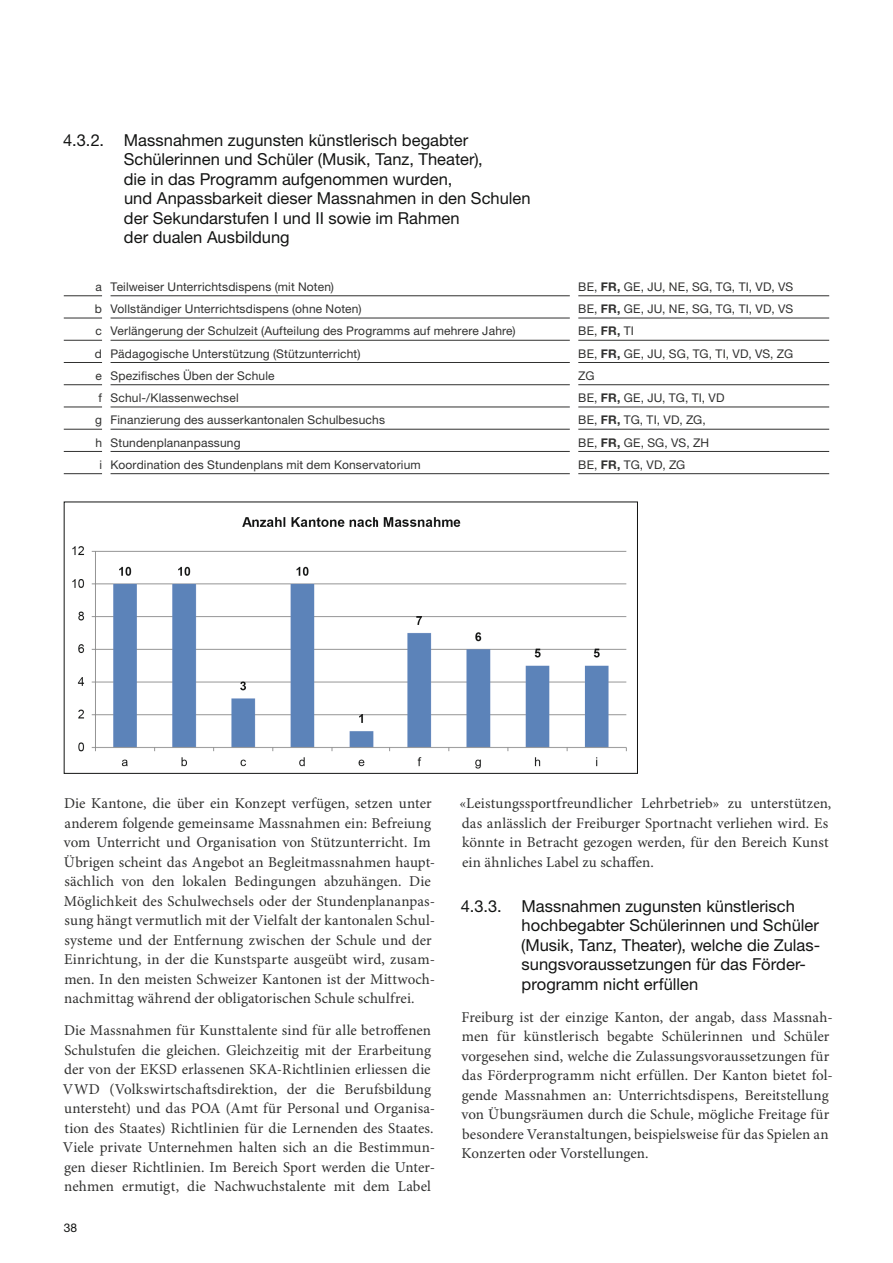
<style>
.page{position:relative;width:893px;height:1263px;background:#fff}
.page>*{position:absolute;margin:0;border:0;box-sizing:border-box;transform-origin:0 0}
.t1{font:16.5px/19.5px "Helvetica Neue";color:#131413}
.t2{font:15px/19.5px "Minion Pro";letter-spacing:.005em;color:#313130}
.t3{font:12px "Helvetica Neue";letter-spacing:.015em;color:#313130}
.t4{font:12px "Helvetica Neue";color:#131413}
.s1{font-weight:700}
</style>
<div class="page">
<hr style="left:64px;top:295px;width:38px;height:1px;background:#313130">
<hr style="left:111px;top:295px;width:459px;height:1px;background:#313130">
<hr style="left:578px;top:295px;width:251px;height:1px;background:#313130">
<hr style="left:64px;top:318px;width:38px;height:1px;background:#313130">
<hr style="left:111px;top:318px;width:459px;height:1px;background:#313130">
<hr style="left:578px;top:318px;width:251px;height:1px;background:#313130">
<hr style="left:64px;top:340px;width:38px;height:1px;background:#313130">
<hr style="left:111px;top:340px;width:459px;height:1px;background:#313130">
<hr style="left:578px;top:340px;width:251px;height:1px;background:#313130">
<hr style="left:64px;top:362px;width:38px;height:1px;background:#313130">
<hr style="left:111px;top:362px;width:459px;height:1px;background:#313130">
<hr style="left:578px;top:362px;width:251px;height:1px;background:#313130">
<hr style="left:64px;top:384px;width:38px;height:1px;background:#313130">
<hr style="left:111px;top:384px;width:459px;height:1px;background:#313130">
<hr style="left:578px;top:384px;width:251px;height:1px;background:#313130">
<hr style="left:64px;top:407px;width:38px;height:1px;background:#313130">
<hr style="left:111px;top:407px;width:459px;height:1px;background:#313130">
<hr style="left:578px;top:407px;width:251px;height:1px;background:#313130">
<hr style="left:64px;top:429px;width:38px;height:1px;background:#313130">
<hr style="left:111px;top:429px;width:459px;height:1px;background:#313130">
<hr style="left:578px;top:429px;width:251px;height:1px;background:#313130">
<hr style="left:64px;top:451px;width:38px;height:1px;background:#313130">
<hr style="left:111px;top:451px;width:459px;height:1px;background:#313130">
<hr style="left:578px;top:451px;width:251px;height:1px;background:#313130">
<hr style="left:64px;top:473px;width:38px;height:1px;background:#313130">
<hr style="left:111px;top:473px;width:459px;height:1px;background:#313130">
<hr style="left:578px;top:473px;width:251px;height:1px;background:#313130">
<img style="left:72px;top:517px;width:555px;height:252px">
<div style="left:64px;top:502px;width:574px;height:272px;border:1px solid #131413"></div>
<p class="t1" style="left:124px;top:130px;width:408px;text-indent:-60px">4.3.2. Massnahmen zugunsten künstlerisch begabter Schülerinnen und Schüler (Musik, Tanz, Theater),<br>die in das Programm aufgenommen wurden,<br>und Anpassbarkeit dieser Mass nahmen in den Schulen der Sekundarstufen I und II sowie im Rahmen<br>der dualen Ausbildung</p>
<p class="t3" style="left:96px;top:279px;width:240px">a Teilweiser Unterrichtsdispens (mit Noten)</p>
<p class="t3" style="left:578px;top:279px;width:216px">BE, <span class="s1">FR,</span> GE, JU, NE, SG, TG, TI, VD, VS</p>
<p class="t3" style="left:95px;top:302px;width:268px">b Vollständiger Unterrichtsdispens (ohne Noten)</p>
<p class="t3" style="left:578px;top:302px;width:216px">BE, <span class="s1">FR,</span> GE, JU, NE, SG, TG, TI, VD, VS</p>
<p class="t3" style="left:96px;top:324px;width:422px">c Verlängerung der Schulzeit (Aufteilung des Programms auf mehrere Jahre)</p>
<p class="t3" style="left:578px;top:324px;width:57px">BE, <span class="s1">FR,</span> TI</p>
<p class="t3" style="left:95px;top:346px;width:267px">d Pädagogische Unterstützung (Stützunterricht)</p>
<p class="t3" style="left:578px;top:346px;width:216px">BE, <span class="s1">FR,</span> GE, JU, SG, TG, TI, VD, VS, ZG</p>
<p class="t3" style="left:96px;top:368px;width:180px">e Spezifisches Üben der Schule</p>
<p class="t3" style="left:578px;top:368px;width:18px">ZG</p>
<p class="t3" style="left:98px;top:391px;width:142px">f Schul-/Klassenwechsel</p>
<p class="t3" style="left:578px;top:391px;width:148px">BE, <span class="s1">FR,</span> GE, JU, TG, TI, VD</p>
<p class="t3" style="left:95px;top:413px;width:291px">g Finanzierung des ausserkantonalen Schulbesuchs</p>
<p class="t3" style="left:578px;top:413px;width:129px">BE, <span class="s1">FR,</span> TG, TI, VD, ZG,</p>
<p class="t3" style="left:95px;top:435px;width:147px">h Stundenplananpassung</p>
<p class="t3" style="left:578px;top:435px;width:132px">BE, <span class="s1">FR,</span> GE, SG, VS, ZH</p>
<p class="t3" style="left:99px;top:457px;width:323px">i Koordination des Stundenplans mit dem Konservatorium</p>
<p class="t3" style="left:578px;top:457px;width:109px">BE, <span class="s1">FR,</span> TG, VD, ZG</p>
<p class="t2" style="left:64px;top:794px;width:373px">Die Kantone, die über ein Konzept verfügen, setzen unter anderem folgende gemeinsame Mass nahmen ein: Befreiung vom Unterricht und Organisation von Stützunterricht. Im Übrigen scheint das Angebot an Begleitmassnahmen haupt&shy;sächlich von den lokalen Bedingungen abzuhängen. Die Möglichkeit des Schulwechsels oder der Stundenplananpas&shy;sung hängt vermutlich mit der Vielfalt der kantonalen Schul&shy;systeme und der Entfernung zwischen der Schule und der Einrichtung, in der die Kunstsparte ausgeübt wird, zusam&shy;men. In den meisten Schweizer Kantonen ist der Mittwoch&shy;nachmittag während der obligatorischen Schule schulfrei.</p>
<p class="t2" style="left:63px;top:1021px;width:374px">Die Massnahmen für Kunsttalente sind für alle betroffenen Schulstufen die gleichen. Gleichzeitig mit der Erarbeitung der von der EKSD erlassenen SKA-Richtlinien erliessen die VWD (Volkswirtschaftsdirektion, der die Berufsbildung untersteht) und das POA (Amt für Personal und Organisa&shy;tion des Staates) Richtlinien für die Lernenden des Staates.<br>Viele private Unternehmen halten sich an die Bestimmun&shy;gen dieser Richtlinien. Im Bereich Sport werden die Unter&shy;nehmen ermutigt, die Nachwuchstalente mit dem Label</p>
<p class="t4" style="left:64px;top:1220px;width:15px">38</p>
<p class="t2" style="left:460px;top:794px;width:373px">«Leistungssportfreundlicher Lehrbetrieb» zu unter stützen, das anlässlich der Freiburger Sportnacht verliehen wird. Es könnte in Betracht gezogen werden, für den Bereich Kunst ein ähnliches Label zu schaffen.</p>
<p class="t1" style="left:521px;top:896px;width:301px;text-indent:-60px">4.3.3. Massnahmen zugunsten künstlerisch hochbegabter Schülerinnen und Schüler (Musik, Tanz, Theater), welche die Zulas&shy;sungsvoraussetzungen für das Förder&shy;programm nicht erfüllen</p>
<p class="t2" style="left:461px;top:1008px;width:373px">Freiburg ist der einzige Kanton, der angab, dass Massnah&shy;men für künstlerisch begabte Schülerinnen und Schüler vorgesehen sind, welche die Zulassungsvoraussetzungen für das Förderprogramm nicht erfüllen. Der Kanton bietet fol&shy;gende Massnahmen an: Unterrichtsdispens, Bereitstellung von Übungsräumen durch die Schule, mögliche Freitage für besondere Veranstaltungen, beispielsweise für das Spielen an Konzerten oder Vorstellungen.</p>
</div>
